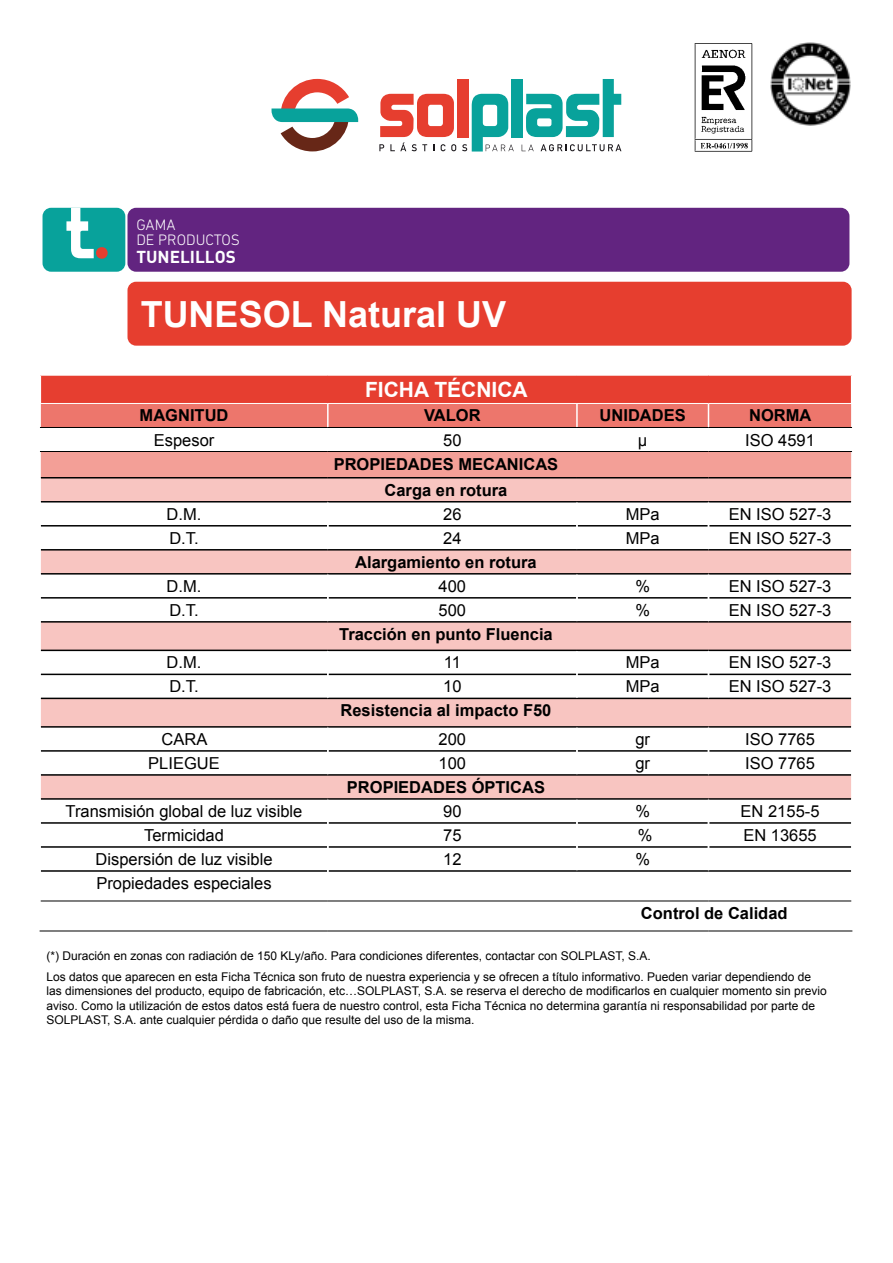
<style>
.page{position:relative;width:893px;height:1263px;background:#fff}
.page>*{position:absolute;margin:0;border:0;box-sizing:border-box;transform-origin:0 0}
.t1{font:700 36px "Arial";color:#fff}
.t2{font:700 21px "Arial";color:#fff}
.t3{font:700 17.1px "Converse DIN Bold";color:#fff}
.t4{font:16.5px "Arial";color:#000}
.t5{font:700 16.5px/26.2px "Arial";color:#000;text-align:center}
.t6{font:300 15.45px/15.5px "DIN Next LT Pro";color:#fff}
.t7{font:12px/14.4px "Arial";color:#000}
</style>
<div class="page">
<div style="left:127px;top:282px;width:725px;height:64px;background:#e63e2f;border-radius:9px"></div>
<div style="left:43px;top:208px;width:82px;height:64px;background:#08a29b;border-radius:9px"></div>
<div style="left:127px;top:208px;width:722px;height:64px;background:#622480;border-radius:9px"></div>
<svg style="left:66px;top:208px;width:42px;height:51px"></svg>
<svg style="left:522px;top:145px;width:12px;height:6px"></svg>
<svg style="left:541px;top:144px;width:80px;height:7px"></svg>
<svg style="left:379px;top:94px;width:77px;height:57px"></svg>
<div style="left:457px;top:79px;width:11px;height:58px;background:#e63e2f"></div>
<svg style="left:462px;top:94px;width:52px;height:58px"></svg>
<div style="left:512px;top:79px;width:11px;height:58px;background:#08a29b"></div>
<svg style="left:526px;top:79px;width:95px;height:58px"></svg>
<svg style="left:272px;top:79px;width:86px;height:72px"></svg>
<img style="left:695px;top:43px;width:58px;height:109px">
<img style="left:771px;top:43px;width:79px;height:82px">
<hr style="left:41px;top:870px;width:286px;height:2px;background:#000">
<hr style="left:329px;top:870px;width:248px;height:2px;background:#000">
<hr style="left:577px;top:870px;width:131px;height:2px;background:#000">
<hr style="left:708px;top:870px;width:143px;height:2px;background:#000">
<hr style="left:41px;top:900px;width:287px;height:1px;background:#000">
<hr style="left:328px;top:900px;width:249px;height:1px;background:#000">
<hr style="left:577px;top:900px;width:131px;height:1px;background:#000">
<hr style="left:708px;top:900px;width:143px;height:1px;background:#000">
<hr style="left:40px;top:931px;width:288px;height:1px;background:#000">
<hr style="left:328px;top:931px;width:249px;height:1px;background:#000">
<hr style="left:577px;top:931px;width:131px;height:1px;background:#000">
<hr style="left:708px;top:931px;width:144px;height:1px;background:#000">
<svg style="left:40px;top:376px;width:812px;height:495px"></svg>
<hr style="left:40px;top:427px;width:288px;height:1px;background:#000">
<hr style="left:328px;top:427px;width:249px;height:1px;background:#000">
<hr style="left:577px;top:427px;width:131px;height:1px;background:#000">
<hr style="left:708px;top:427px;width:144px;height:1px;background:#000">
<hr style="left:40px;top:451px;width:288px;height:1px;background:#000">
<hr style="left:328px;top:451px;width:249px;height:1px;background:#000">
<hr style="left:577px;top:451px;width:131px;height:1px;background:#000">
<hr style="left:708px;top:451px;width:144px;height:1px;background:#000">
<p class="t6" style="left:136px;top:216px;width:105px">GAMA<br>DE PRODUCTOS</p>
<h3 class="t3" style="left:136px;top:245px;width:101px">TUNELILLOS</h3>
<h1 class="t1" style="left:141px;top:290px;width:367px">TUNESOL Natural UV</h1>
<h2 class="t2" style="left:365px;top:376px;width:164px">FICHA TÉCNICA</h2>
<h3 class="t5" style="left:140px;top:403px;width:90px">MAGNITUD</h3>
<h3 class="t5" style="left:424px;top:403px;width:58px">VALOR</h3>
<h3 class="t5" style="left:600px;top:403px;width:88px">UNIDADES</h3>
<h3 class="t5" style="left:749px;top:403px;width:64px">NORMA</h3>
<h3 class="t4" style="left:154px;top:429px;width:62px">Espesor</h3>
<h3 class="t4" style="left:443px;top:429px;width:20px">50</h3>
<h3 class="t4" style="left:638px;top:429px;width:11px">μ</h3>
<h3 class="t4" style="left:745px;top:429px;width:71px">ISO 4591</h3>
<h3 class="t5" style="left:334px;top:451px;width:226px">PROPIEDADES MECANICAS<br>Carga en rotura</h3>
<h3 class="t4" style="left:167px;top:503px;width:36px">D.M.</h3>
<h3 class="t4" style="left:443px;top:503px;width:20px">26</h3>
<h3 class="t4" style="left:626px;top:503px;width:35px">MPa</h3>
<h3 class="t4" style="left:729px;top:503px;width:104px">EN ISO 527-3</h3>
<h3 class="t4" style="left:169px;top:527px;width:31px">D.T.</h3>
<h3 class="t4" style="left:443px;top:527px;width:20px">24</h3>
<h3 class="t4" style="left:626px;top:527px;width:35px">MPa</h3>
<h3 class="t4" style="left:729px;top:527px;width:104px">EN ISO 527-3</h3>
<h3 class="t5" style="left:355px;top:549px;width:183px">Alargamiento en rotura</h3>
<h3 class="t4" style="left:167px;top:575px;width:36px">D.M.</h3>
<h3 class="t4" style="left:439px;top:575px;width:29px">400</h3>
<h3 class="t4" style="left:635px;top:575px;width:16px">%</h3>
<h3 class="t4" style="left:729px;top:575px;width:104px">EN ISO 527-3</h3>
<h3 class="t4" style="left:169px;top:599px;width:31px">D.T.</h3>
<h3 class="t4" style="left:439px;top:599px;width:29px">500</h3>
<h3 class="t4" style="left:635px;top:599px;width:16px">%</h3>
<h3 class="t4" style="left:729px;top:599px;width:104px">EN ISO 527-3</h3>
<h3 class="t5" style="left:339px;top:621px;width:215px">Tracción en punto Fluencia</h3>
<h3 class="t4" style="left:167px;top:652px;width:36px">D.M.</h3>
<h3 class="t4" style="left:444px;top:652px;width:19px">11</h3>
<h3 class="t4" style="left:626px;top:652px;width:35px">MPa</h3>
<h3 class="t4" style="left:729px;top:652px;width:104px">EN ISO 527-3</h3>
<h3 class="t4" style="left:169px;top:676px;width:31px">D.T.</h3>
<h3 class="t4" style="left:443px;top:676px;width:20px">10</h3>
<h3 class="t4" style="left:626px;top:676px;width:35px">MPa</h3>
<h3 class="t4" style="left:729px;top:676px;width:104px">EN ISO 527-3</h3>
<h3 class="t5" style="left:340px;top:698px;width:212px">Resistencia al impacto F50</h3>
<h3 class="t4" style="left:162px;top:728px;width:47px">CARA</h3>
<h3 class="t4" style="left:439px;top:728px;width:29px">200</h3>
<h3 class="t4" style="left:635px;top:728px;width:16px">gr</h3>
<h3 class="t4" style="left:745px;top:728px;width:71px">ISO 7765</h3>
<h3 class="t4" style="left:148px;top:752px;width:73px">PLIEGUE</h3>
<h3 class="t4" style="left:439px;top:752px;width:29px">100</h3>
<h3 class="t4" style="left:635px;top:752px;width:16px">gr</h3>
<h3 class="t4" style="left:745px;top:752px;width:71px">ISO 7765</h3>
<h3 class="t5" style="left:347px;top:774px;width:200px">PROPIEDADES ÓPTICAS</h3>
<h3 class="t4" style="left:66px;top:800px;width:238px">Transmisión global de luz visible</h3>
<h3 class="t4" style="left:443px;top:800px;width:20px">90</h3>
<h3 class="t4" style="left:635px;top:800px;width:16px">%</h3>
<h3 class="t4" style="left:741px;top:800px;width:80px">EN 2155-5</h3>
<h3 class="t4" style="left:144px;top:824px;width:81px">Termicidad</h3>
<h3 class="t4" style="left:443px;top:824px;width:20px">75</h3>
<h3 class="t4" style="left:638px;top:824px;width:16px">%</h3>
<h3 class="t4" style="left:743px;top:824px;width:75px">EN 13655</h3>
<h3 class="t4" style="left:96px;top:848px;width:178px">Dispersión de luz visible</h3>
<h3 class="t4" style="left:443px;top:848px;width:20px">12</h3>
<h3 class="t4" style="left:635px;top:848px;width:16px">%</h3>
<h3 class="t4" style="left:96px;top:872px;width:177px">Propiedades especiales</h3>
<h3 class="t5" style="left:641px;top:900px;width:148px">Control de Calidad</h3>
<p class="t7" style="left:46px;top:946px;width:766px;line-height:20.7px">(*) Duración en zonas con radiación de 150 KLy/año. Para condiciones diferentes, contactar con SOLPLAST, S.A.<br>Los datos que aparecen en esta Ficha Técnica son fruto de nuestra experiencia y se ofrecen a título informativo. Pueden variar dependiendo de</p>
<p class="t7" style="left:46px;top:984px;width:782px">las dimensiones del producto, equipo de fabricación, etc…SOLPLAST, S.A. se reserva el derecho de modificarlos en cualquier momento sin previo aviso. Como la utilización de estos datos está fuera de nuestro control, esta Ficha Técnica no determina garantía ni responsabilidad por parte de<br>SOLPLAST, S.A. ante cualquier pérdida o daño que resulte del uso de la misma.</p>
</div>
